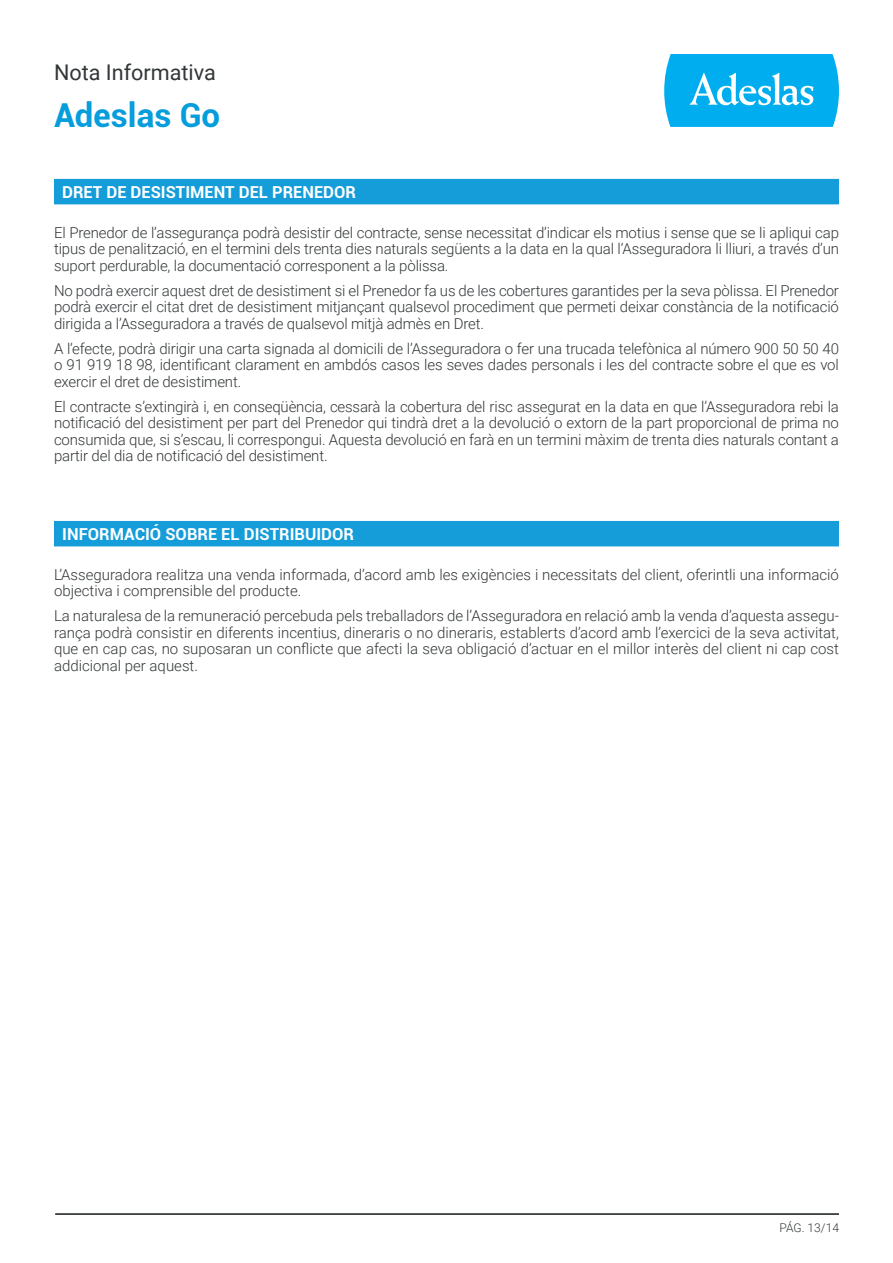
<style>
.page{position:relative;width:893px;height:1263px;background:#fff}
.page>*{position:absolute;margin:0;border:0;box-sizing:border-box;transform-origin:0 0}
.t1{font:700 33px "Roboto";color:#069ddc}
.t2{font:21.6px "Roboto";color:#323638}
.t3{font:700 16.5px "Roboto";color:#fff}
.t4{font:300 15px/16.5px "Roboto";letter-spacing:-.01em;color:#323638;text-align:justify}
.t5{font:300 12px "Roboto";letter-spacing:-.005em;color:#323638}
</style>
<div class="page">
<svg style="left:664px;top:54px;width:175px;height:73px;background:#1fb7f0"></svg>
<div style="left:54px;top:179px;width:785px;height:25px;background:#149dd9"></div>
<div style="left:54px;top:521px;width:785px;height:25px;background:#149dd9"></div>
<hr style="left:55px;top:1213px;width:784px;height:2px;background:#323638">
<h2 class="t2" style="left:54px;top:57px;width:163px">Nota Informativa</h2>
<h1 class="t1" style="left:54px;top:92px;width:168px">Adeslas Go</h1>
<p class="t3" style="left:62px;top:180px;width:295px">DRET DE DESISTIMENT DEL PRENEDOR</p>
<p class="t4" style="left:54px;top:224px;width:786px">El Prenedor de l’assegurança podrà desistir del contracte, sense necessitat d’indicar els motius i sense que se li apliqui cap tipus de penalització, en el termini dels trenta dies naturals següents a la data en la qual l’Asseguradora li lliuri, a través d’un suport perdurable, la documentació corresponent a la pòlissa.</p>
<p class="t4" style="left:54px;top:282px;width:786px">No podrà exercir aquest dret de desistiment si el Prenedor fa us de les cobertures garantides per la seva pòlissa. El Prenedor podrà exercir el citat dret de desistiment mitjançant qualsevol procediment que permeti deixar constància de la notificació dirigida a l’Asseguradora a través de qualsevol mitjà admès en Dret.</p>
<p class="t4" style="left:54px;top:340px;width:786px">A l’efecte, podrà dirigir una carta signada al domicili de l’Asseguradora o fer una trucada telefònica al número 900 50 50 40 o 91 919 18 98, identificant clarament en ambdós casos les seves dades personals i les del contracte sobre el que es vol exercir el dret de desistiment.</p>
<p class="t4" style="left:54px;top:398px;width:786px">El contracte s’extingirà i, en conseqüència, cessarà la cobertura del risc assegurat en la data en que l’Asseguradora rebi la notificació del desistiment per part del Prenedor qui tindrà dret a la devolució o extorn de la part proporcional de prima no consumida que, si s’escau, li correspongui. Aquesta devolució en farà en un termini màxim de trenta dies naturals contant a partir del dia de notificació del desistiment.</p>
<p class="t3" style="left:62px;top:522px;width:293px">INFORMACIÓ SOBRE EL DISTRIBUIDOR</p>
<p class="t4" style="left:54px;top:566px;width:786px">L’Asseguradora realitza una venda informada, d’acord amb les exigències i necessitats del client, oferintli una informació objectiva i comprensible del producte.</p>
<p class="t4" style="left:54px;top:607px;width:786px">La naturalesa de la remuneració percebuda pels treballadors de l’Asseguradora en relació amb la venda d’aquesta assegu&shy;rança podrà consistir en diferents incentius, dineraris o no dineraris, establerts d’acord amb l’exercici de la seva activitat, que en cap cas, no suposaran un conflicte que afecti la seva obligació d’actuar en el millor interès del client ni cap cost addicional per aquest.</p>
<p class="t5" style="left:780px;top:1220px;width:61px">PÁG. 13/14</p>
</div>
